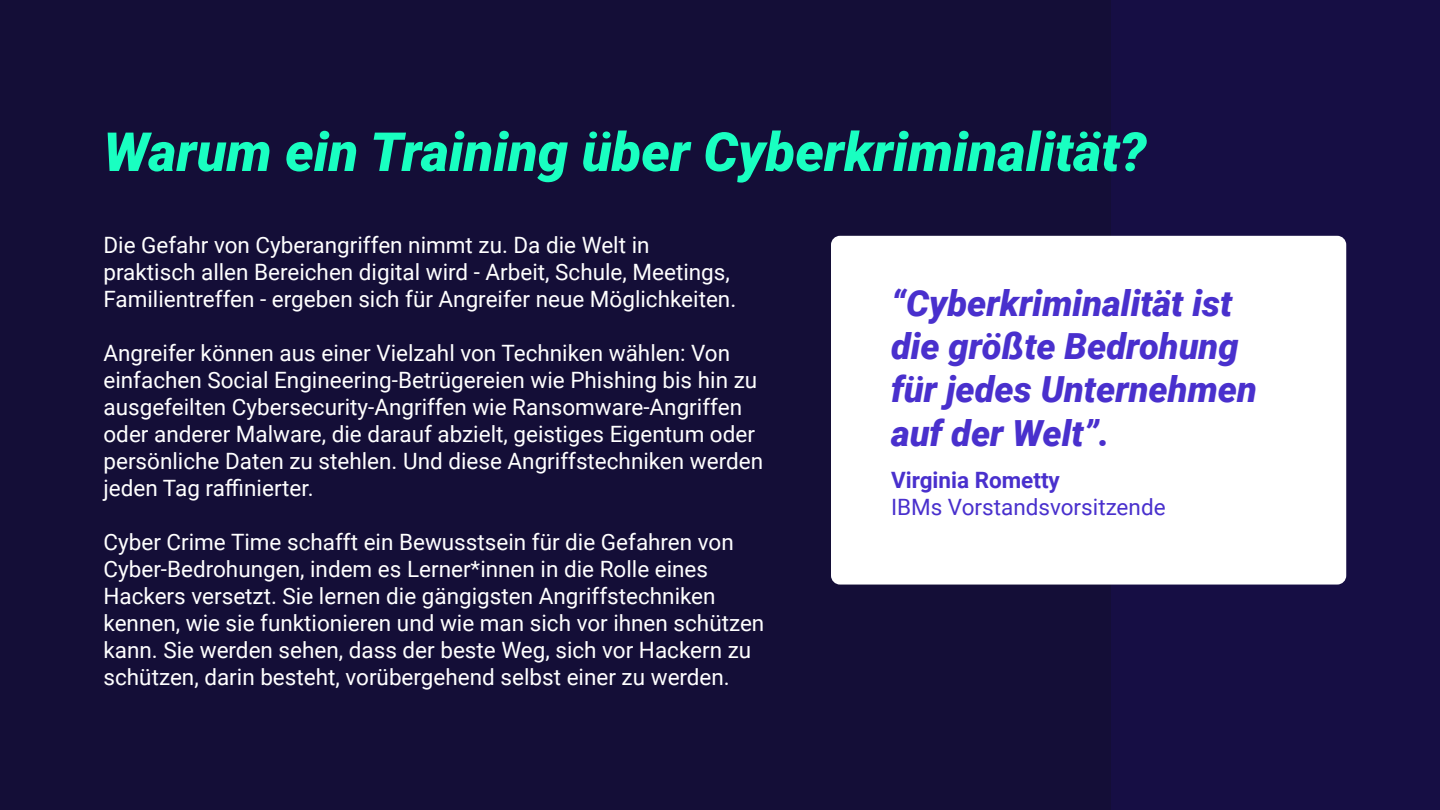
<style>
.page{position:relative;width:1440px;height:810px;background:#140e37}
.page>*{position:absolute;margin:0;border:0;box-sizing:border-box;transform-origin:0 0}
.t1{font:italic 900 54px "Roboto";color:#19ffc1}
.t2{font:italic 900 36px/43.2px "Roboto";color:#4930cd}
.t3{font:22.5px/27px "Roboto";color:#fff}
.t4{font:22.5px "Roboto";color:#4930cd}
.t5{font:700 22.5px "Roboto";color:#4930cd}
</style>
<div class="page">
<div style="left:1112px;top:0;width:328px;height:810px;background:#160e44"></div>
<div style="left:831px;top:236px;width:515px;height:349px;background:#fff;border-radius:9px"></div>
<h1 class="t1" style="left:104px;top:114px;width:1045px">Warum ein Training über Cyberkriminalität?</h1>
<p class="t3" style="left:104px;top:230px;width:634px">Die Gefahr von Cyberangriffen nimmt zu. Da die Welt in praktisch allen Bereichen digital wird - Arbeit, Schule, Meetings,<br>Familientreffen - ergeben sich für Angreifer neue Möglichkeiten.</p>
<p class="t3" style="left:104px;top:338px;width:661px">Angreifer können aus einer Vielzahl von Techniken wählen: Von einfachen Social Engineering-Betrügereien wie Phishing bis hin zu ausgefeilten Cybersecurity-Angriffen wie Ransomware-Angriffen oder anderer Malware, die darauf abzielt, geistiges Eigentum oder persönliche Daten zu stehlen. Und diese Angriffstechniken werden jeden Tag raffinierter.</p>
<p class="t3" style="left:104px;top:527px;width:662px">Cyber Crime Time schafft ein Bewusstsein für die Gefahren von Cyber-Bedrohungen, indem es Lerner*innen in die Rolle eines Hackers versetzt. Sie lernen die gängigsten Angriffstechniken kennen, wie sie funktionieren und wie man sich vor ihnen schützen kann. Sie werden sehen, dass der beste Weg, sich vor Hackern zu schützen, darin besteht, vorübergehend selbst einer zu werden.</p>
<h2 class="t2" style="left:891px;top:280px;width:368px">“Cyberkriminalität ist die größte Bedrohung für jedes Unternehmen auf der Welt”.</h2>
<p class="t5" style="left:891px;top:464px;width:170px">Virginia Rometty</p>
<p class="t4" style="left:891px;top:491px;width:276px">IBMs Vorstandsvorsitzende</p>
</div>
